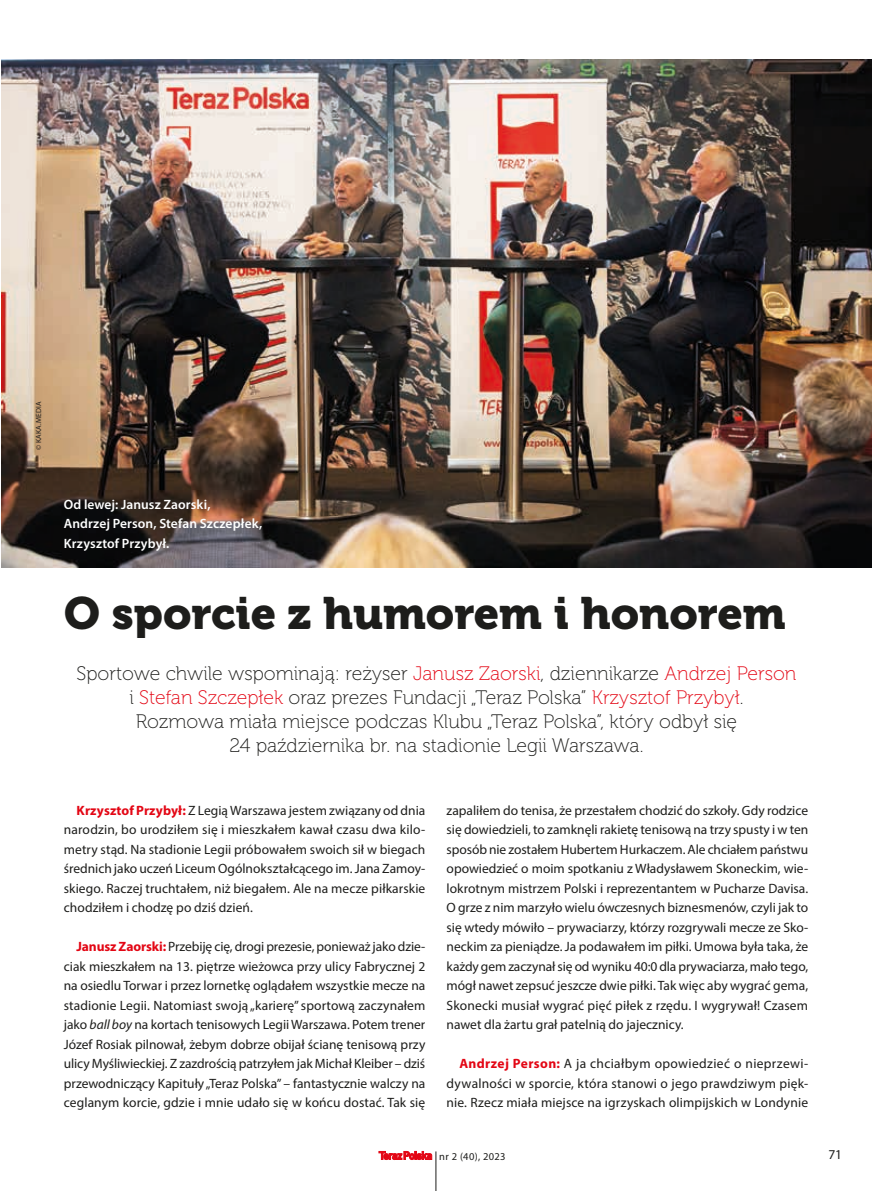
<style>
.page{position:relative;width:872px;height:1191px;background:#fff}
.page>*{position:absolute;margin:0;border:0;box-sizing:border-box;transform-origin:0 0}
.t1{font:45px "Museo 900";color:#1d1d1b}
.t2{font:19.5px/24px "Museo 100";color:#1d1d1b;text-align:center}
.t3{font:13.5px/19.5px "Myriad Pro";letter-spacing:.01em;color:#1d1d1b;text-align:justify}
.t4{font:600 13.5px/19.5px "Myriad Pro";letter-spacing:.005em;color:#fff}
.t5{font:10.5px "Myriad Pro";letter-spacing:.04em;color:#1d1d1b}
.t6{font:7.5px "Myriad Pro";letter-spacing:.02em;color:#1d1d1b}
.s1{color:#e30614}
.s2{font-weight:700;color:#e30614}
.s3{font-style:italic}
</style>
<div class="page">
<img style="left:2px;top:60px;width:870px;height:507px">
<svg style="left:379px;top:1151px;width:53px;height:8px"></svg>
<hr style="left:436px;top:1151px;width:1px;height:40px;background:#1d1d1b">
<p class="t6" style="left:34px;top:450px;width:50px;rotate:-90deg">© KAKA.MEDIA</p>
<p class="t4" style="left:64px;top:494px;width:200px">Od lewej: Janusz Zaorski,<br>Andrzej Person, Stefan Szczepłek,<br>Krzysztof Przybył.</p>
<h1 class="t1" style="left:64px;top:588px;width:723px">O sporcie z humorem i honorem</h1>
<p class="t2" style="left:76px;top:662px;width:721px">Sportowe chwile wspominają: reżyser <span class="s1">Janusz Zaorski</span>, dziennikarze <span class="s1">Andrzej Person </span>i <span class="s1">Stefan Szczepłek</span> oraz prezes Fundacji „Teraz Polska” <span class="s1">Krzysztof Przybył</span>.<br>Rozmowa miała miejsce podczas Klubu „Teraz Polska”, który odbył się<br>24 października br. na stadionie Legii Warszawa.</p>
<p class="t3" style="left:64px;top:800px;width:363px;text-indent:13px"><span class="s2">Krzysztof Przybył:</span> Z Legią Warszawa jestem związany od dnia narodzin, bo urodziłem się i mieszkałem kawał czasu dwa kilo&shy;metry stąd. Na stadionie Legii próbowałem swoich sił w biegach średnich jako uczeń Liceum Ogólnokształcącego im. Jana Zamoy&shy;skiego. Raczej truchtałem, niż biegałem. Ale na mecze piłkarskie chodziłem i chodzę po dziś dzień.</p>
<p class="t3" style="left:64px;top:936px;width:363px;text-indent:13px"><span class="s2">Janusz Zaorski:</span> Przebiję cię, drogi prezesie, ponieważ jako dzie&shy;ciak mieszkałem na 13. piętrze wieżowca przy ulicy Fabrycznej 2 na osiedlu Torwar i przez lornetkę oglądałem wszystkie mecze na stadionie Legii. Natomiast swoją „karierę” sportową zaczynałem jako <span class="s3">ball boy</span> na kortach tenisowych Legii Warszawa. Potem trener Józef Rosiak pilnował, żebym dobrze obijał ścianę tenisową przy ulicy Myśliwieckiej. Z zazdrością patrzyłem jak Michał Kleiber – dziś przewodniczący Kapituły „Teraz Polska” – fantastycznie walczy na ceglanym korcie, gdzie i mnie udało się w końcu dostać. Tak się</p>
<p class="t3" style="left:446px;top:800px;width:363px">zapaliłem do tenisa, że przestałem chodzić do szkoły. Gdy rodzice się dowiedzieli, to zamknęli rakietę tenisową na trzy spusty i w ten sposób nie zostałem Hubertem Hurkaczem. Ale chciałem państwu opowiedzieć o moim spotkaniu z Władysławem Skoneckim, wie&shy;lokrotnym mistrzem Polski i reprezentantem w Pucharze Davisa.<br>O grze z nim marzyło wielu ówczesnych biznesmenów, czyli jak to się wtedy mówiło – prywaciarzy, którzy rozgrywali mecze ze Sko&shy;neckim za pieniądze. Ja podawałem im piłki. Umowa była taka, że każdy gem zaczynał się od wyniku 40:0 dla prywaciarza, mało tego, mógł nawet zepsuć jeszcze dwie piłki. Tak więc aby wygrać gema, Skonecki musiał wygrać pięć piłek z rzędu. I wygrywał! Czasem nawet dla żartu grał patelnią do jajecznicy.</p>
<p class="t3" style="left:446px;top:1053px;width:363px;text-indent:13px"><span class="s2">Andrzej Person:</span> A ja chciałbym opowiedzieć o nieprzewi&shy;dywalności w sporcie, która stanowi o jego prawdziwym pięk&shy;nie. Rzecz miała miejsce na igrzyskach olimpijskich w Londynie</p>
<p class="t5" style="left:439px;top:1149px;width:68px">nr 2 (40), 2023</p>
<p class="t3" style="left:828px;top:1144px;width:15px">71</p>
</div>
